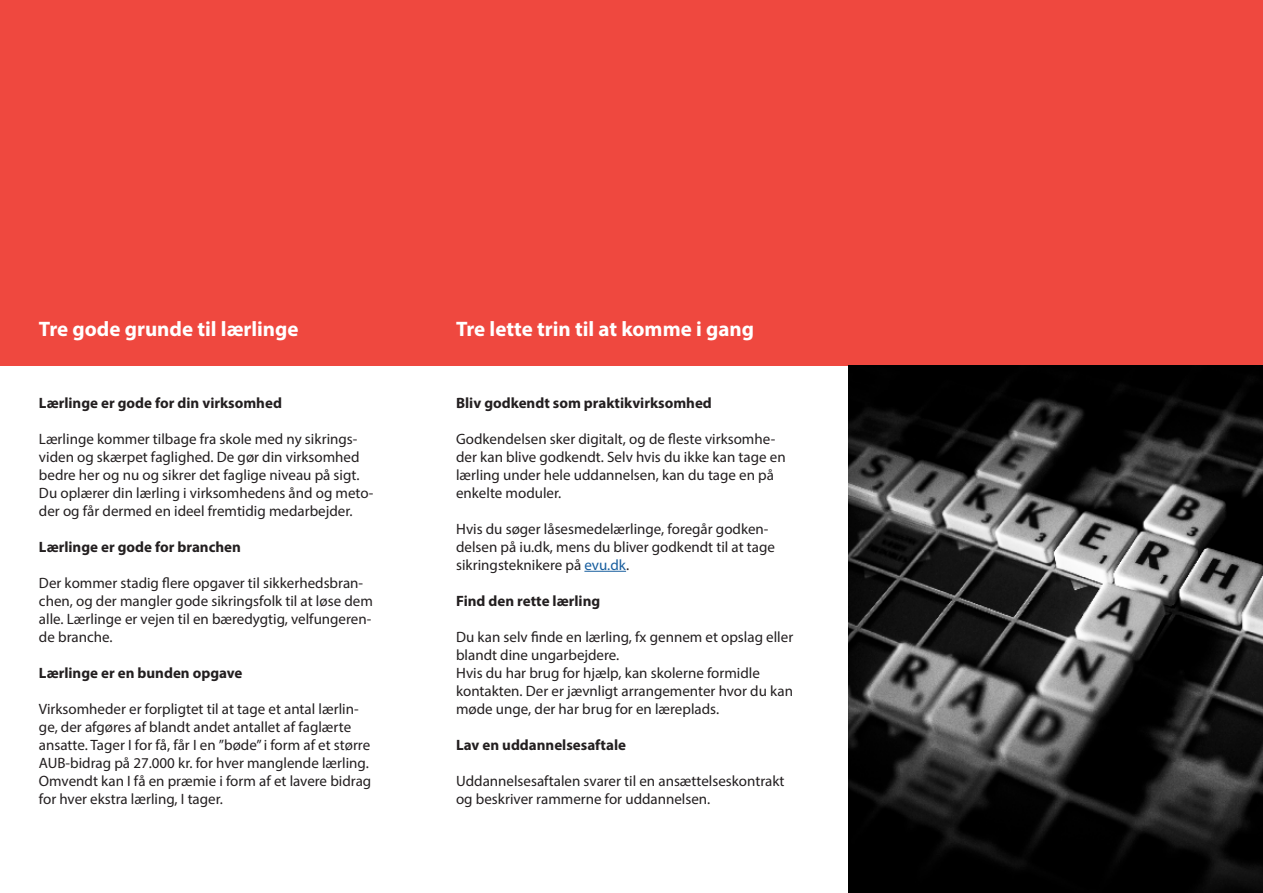
<style>
.page{position:relative;width:1263px;height:893px;background:#fff}
.page>*{position:absolute;margin:0;border:0;box-sizing:border-box;transform-origin:0 0}
.t1{font:700 21px "Myriad Pro";color:#fff}
.t2{font:15px/18px "Myriad Pro";color:#231f20}
.t3{font:700 15px "Myriad Pro";color:#231f20}
.s1{color:#175d9e}
</style>
<div class="page">
<div style="left:0;top:0;width:1263px;height:366px;background:#ef483f"></div>
<img style="left:848px;top:366px;width:415px;height:527px">
<hr style="left:584px;top:571px;width:42px;height:1px;background:#175d9e">
<h1 class="t1" style="left:39px;top:320px;width:261px">Tre gode grunde til lærlinge</h1>
<p class="t3" style="left:39px;top:397px;width:244px">Lærlinge er gode for din virksomhed</p>
<p class="t2" style="left:39px;top:431px;width:336px">Lærlinge kommer tilbage fra skole med ny sikrings&shy;viden og skærpet faglighed. De gør din virksomhed bedre her og nu og sikrer det faglige niveau på sigt.<br>Du oplærer din lærling i virksomhedens ånd og meto&shy;der og får dermed en ideel fremtidig medarbejder.</p>
<p class="t3" style="left:39px;top:541px;width:204px">Lærlinge er gode for branchen</p>
<p class="t2" style="left:39px;top:575px;width:335px">Der kommer stadig flere opgaver til sikkerhedsbran&shy;chen, og der mangler gode sikringsfolk til at løse dem alle. Lærlinge er vejen til en bæredygtig, velfungeren&shy;de branche.</p>
<p class="t3" style="left:39px;top:667px;width:205px">Lærlinge er en bunden opgave</p>
<p class="t2" style="left:39px;top:701px;width:334px">Virksomheder er forpligtet til at tage et antal lærlin&shy;ge, der afgøres af blandt andet antallet af faglærte ansatte. Tager I for få, får I en ”bøde” i form af et større AUB-bidrag på 27.000 kr. for hver manglende lærling.<br>Omvendt kan I få en præmie i form af et lavere bidrag for hver ekstra lærling, I tager.</p>
<h1 class="t1" style="left:456px;top:320px;width:299px">Tre lette trin til at komme i gang</h1>
<p class="t3" style="left:456px;top:397px;width:257px">Bliv godkendt som praktikvirksomhed</p>
<p class="t2" style="left:456px;top:431px;width:331px">Godkendelsen sker digitalt, og de fleste virksomhe&shy;der kan blive godkendt. Selv hvis du ikke kan tage en lærling under hele uddannelsen, kan du tage en på enkelte moduler.</p>
<p class="t2" style="left:456px;top:521px;width:320px">Hvis du søger låsesmedelærlinge, foregår godken&shy;delsen på iu.dk, mens du bliver godkendt til at tage sikringsteknikere på <span class="s1">evu.dk</span>.</p>
<p class="t3" style="left:456px;top:595px;width:146px">Find den rette lærling</p>
<p class="t2" style="left:456px;top:629px;width:339px">Du kan selv finde en lærling, fx gennem et opslag eller blandt dine ungarbejdere.<br>Hvis du har brug for hjælp, kan skolerne formidle kontakten. Der er jævnligt arrangementer hvor du kan møde unge, der har brug for en læreplads.</p>
<p class="t3" style="left:456px;top:739px;width:172px">Lav en uddannelsesaftale</p>
<p class="t2" style="left:456px;top:773px;width:330px">Uddannelsesaftalen svarer til en ansættelseskontrakt og beskriver rammerne for uddannelsen.</p>
</div>
